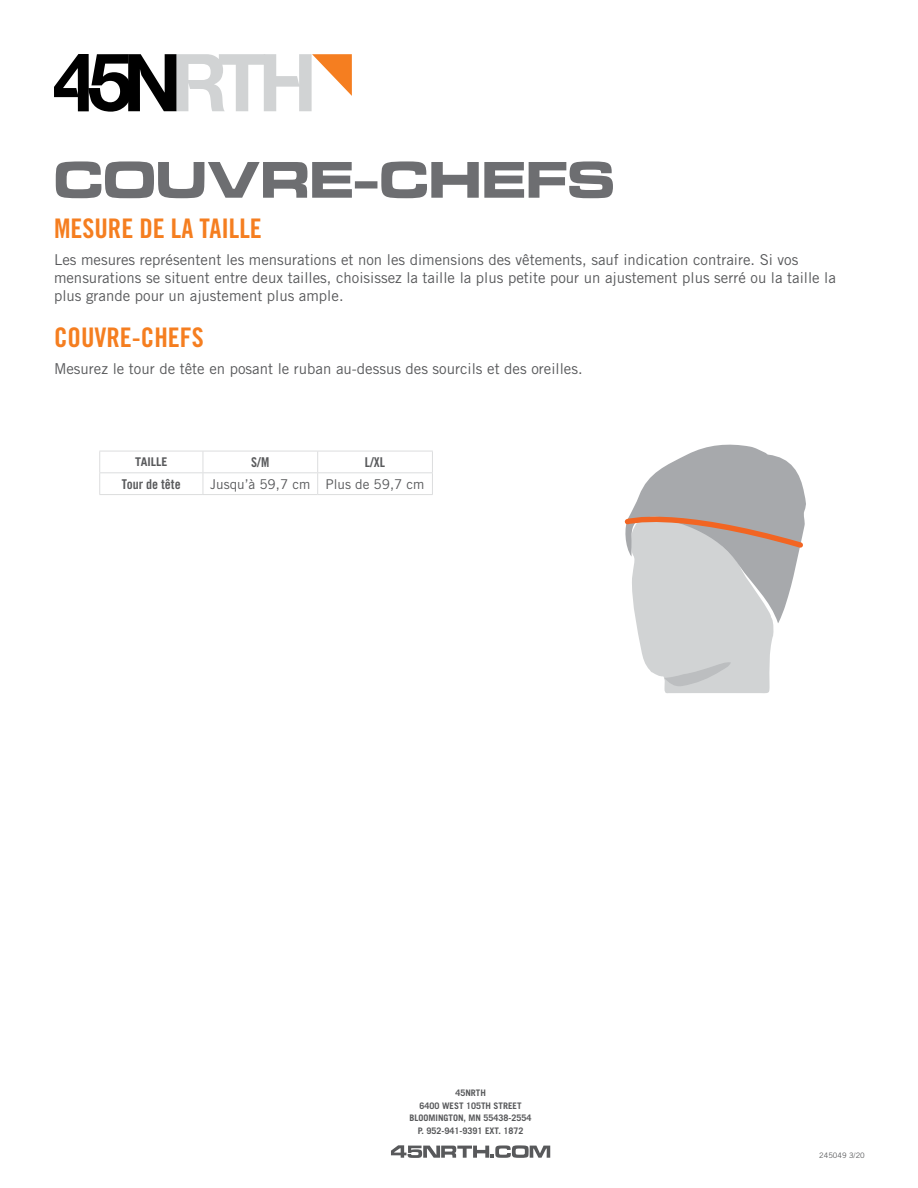
<style>
.page{position:relative;width:918px;height:1188px;background:#fff}
.page>*{position:absolute;margin:0;border:0;box-sizing:border-box;transform-origin:0 0}
.t1{font:700 53.55px "Microgramma Ext D";letter-spacing:.02em;color:#6d6e71}
.t2{font:27px "Trade Gothic LT Std Bd Cn 20";color:#f57e20}
.t3{font:15px/18px "Trade Gothic LT Std";color:#58595b}
.t4{font:13.5px "Trade Gothic LT Std";color:#58595b}
.t5{font:13.5px "Trade Gothic LT Std Bd Cn 20";color:#58595b}
.t6{font:700 12px "Trade Gothic LT Std";color:#58595b}
.t7{font:700 9px/12.6px "Trade Gothic LT Std";color:#58595b;text-align:center}
.t8{font:7.5px "Trade Gothic LT Std";color:#58595b}
</style>
<div class="page">
<svg style="left:54px;top:54px;width:298px;height:58px"></svg>
<svg style="left:391px;top:1145px;width:159px;height:13px"></svg>
<hr style="left:203px;top:472px;width:115px;height:1px;background:#dcddde">
<hr style="left:318px;top:472px;width:115px;height:1px;background:#dcddde">
<hr style="left:203px;top:494px;width:115px;height:1px;background:#dcddde">
<hr style="left:318px;top:494px;width:115px;height:1px;background:#dcddde">
<hr style="left:99px;top:451px;width:104px;height:1px;background:#dcddde">
<hr style="left:203px;top:451px;width:115px;height:1px;background:#dcddde">
<svg style="left:203px;top:451px;width:1px;height:43px"></svg>
<hr style="left:318px;top:451px;width:115px;height:1px;background:#dcddde">
<svg style="left:317px;top:452px;width:1px;height:42px"></svg>
<svg style="left:432px;top:452px;width:1px;height:42px"></svg>
<hr style="left:99px;top:472px;width:104px;height:1px;background:#dcddde">
<svg style="left:99px;top:451px;width:1px;height:43px"></svg>
<hr style="left:99px;top:494px;width:104px;height:1px;background:#dcddde">
<svg style="left:624px;top:444px;width:182px;height:249px"></svg>
<h1 class="t1" style="left:54px;top:144px;width:562px">COUVRE-CHEFS</h1>
<h2 class="t2" style="left:54px;top:212px;width:209px">MESURE DE LA TAILLE</h2>
<p class="t3" style="left:54px;top:250px;width:783px">Les mesures représentent les mensurations et non les dimensions des vêtements, sauf indication contraire. Si vos mensurations se situent entre deux tailles, choisissez la taille la plus petite pour un ajustement plus serré ou la taille la plus grande pour un ajustement plus ample.</p>
<h2 class="t2" style="left:54px;top:321px;width:151px">COUVRE-CHEFS</h2>
<p class="t3" style="left:54px;top:359px;width:530px">Mesurez le tour de tête en posant le ruban au-dessus des sourcils et des oreilles.</p>
<p class="t6" style="left:135px;top:454px;width:34px">TAILLE</p>
<p class="t5" style="left:251px;top:454px;width:19px">S/M</p>
<p class="t5" style="left:365px;top:454px;width:22px">L/XL</p>
<p class="t5" style="left:122px;top:476px;width:60px">Tour de tête</p>
<p class="t4" style="left:210px;top:476px;width:216px">Jusqu’à 59,7 cm Plus de 59,7 cm</p>
<p class="t7" style="left:410px;top:1086px;width:124px">45NRTH<br>6400 WEST 105TH STREET<br>BLOOMINGTON, MN 55438-2554<br>P. 952-941-9391 EXT. 1872</p>
<p class="t8" style="left:819px;top:1151px;width:47px">245049 3/20</p>
</div>
